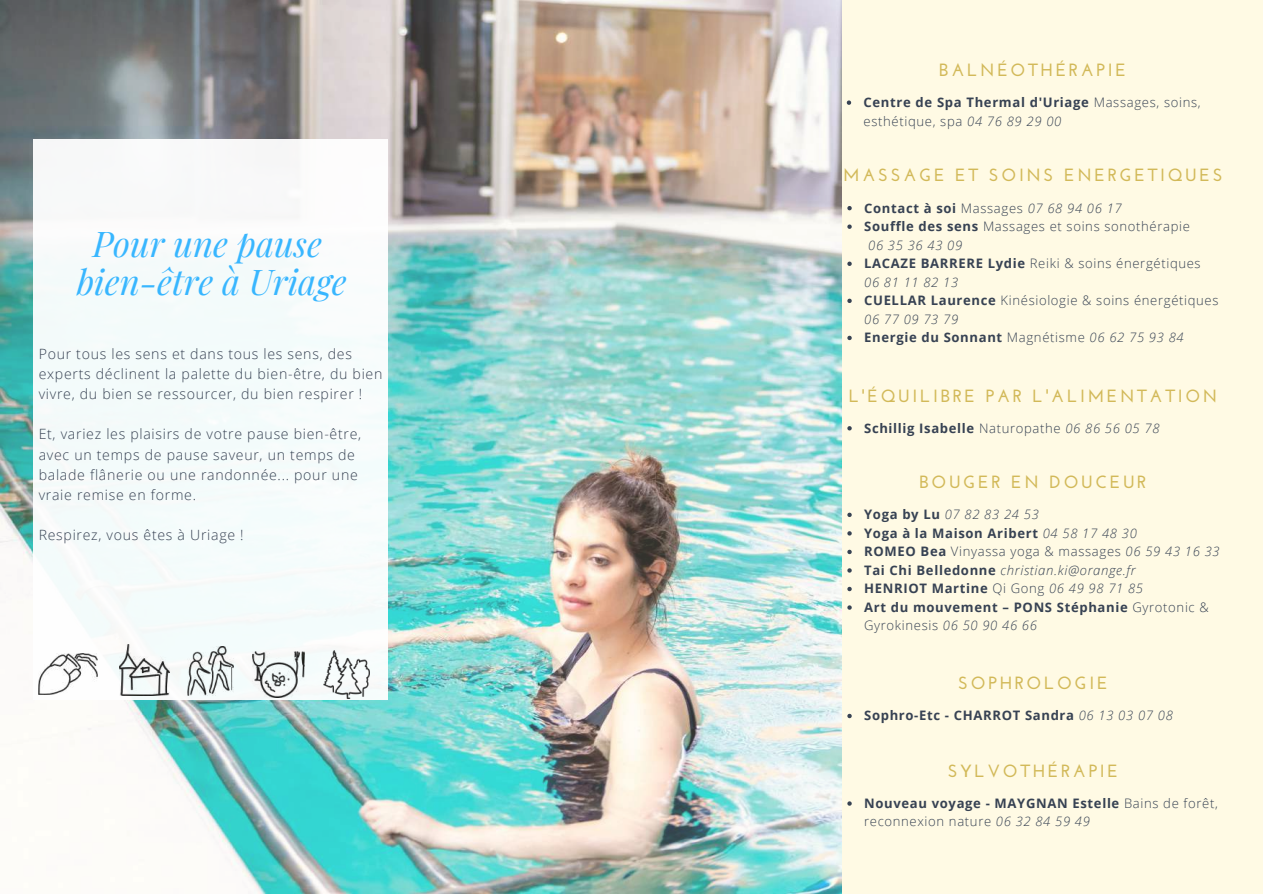
<style>
.page{position:relative;width:1263px;height:894px;background:#fff}
.page>*{position:absolute;margin:0;border:0;box-sizing:border-box;transform-origin:0 0}
.t1{font:italic 34.65px/38.2px "Playfair Display";color:#38b6ff;text-align:center}
.t2{font:700 17.7px "Josefin Sans";letter-spacing:.15em;color:#d2b959}
.t3{font:300 14.1px/20.2px "Open Sans";letter-spacing:.05em;color:#374253}
.t4{font:700 13.05px/18.5px "Open Sans";letter-spacing:.05em;color:#374253}
.t5{font:300 13.05px/18.6px "Open Sans";letter-spacing:.05em;color:#374253}
.t6{font:italic 300 13.05px "Open Sans";letter-spacing:.05em;color:#374253}
.s1{font-weight:700}
.s2{font-style:italic}
.s3{font-weight:300}
.s4{font-weight:300;font-style:italic}
</style>
<div class="page">
<div style="left:0;top:0;width:1263px;height:893px;background:#fffae4"></div>
<img style="left:0;top:0;width:841px;height:893px">
<div style="left:34px;top:140px;width:354px;height:559px;background:#f6fbfb"></div>
<img style="left:39px;top:653px;width:58px;height:41px">
<img style="left:120px;top:644px;width:49px;height:51px">
<img style="left:187px;top:646px;width:47px;height:49px">
<img style="left:252px;top:651px;width:52px;height:46px">
<img style="left:324px;top:650px;width:46px;height:48px">
<svg style="left:847px;top:206px;width:5px;height:4px"></svg>
<svg style="left:847px;top:224px;width:5px;height:5px"></svg>
<svg style="left:847px;top:261px;width:5px;height:5px"></svg>
<svg style="left:847px;top:298px;width:5px;height:5px"></svg>
<svg style="left:847px;top:335px;width:5px;height:5px"></svg>
<svg style="left:847px;top:426px;width:5px;height:4px"></svg>
<svg style="left:847px;top:512px;width:5px;height:5px"></svg>
<svg style="left:847px;top:531px;width:5px;height:4px"></svg>
<svg style="left:847px;top:549px;width:5px;height:5px"></svg>
<svg style="left:847px;top:568px;width:5px;height:4px"></svg>
<svg style="left:847px;top:586px;width:5px;height:5px"></svg>
<svg style="left:847px;top:605px;width:5px;height:4px"></svg>
<svg style="left:847px;top:713px;width:5px;height:5px"></svg>
<svg style="left:847px;top:100px;width:4px;height:5px"></svg>
<svg style="left:847px;top:801px;width:5px;height:4px"></svg>
<h1 class="t1" style="left:77px;top:223px;width:272px">Pour une pause bien-être à Uriage</h1>
<p class="t3" style="left:39px;top:343px;width:345px">Pour tous les sens et dans tous les sens, des experts déclinent la palette du bien-être, du bien vivre, du bien se ressourcer, du bien respirer !</p>
<p class="t3" style="left:39px;top:423px;width:324px">Et, variez les plaisirs de votre pause bien-être, avec un temps de pause saveur, un temps de balade flânerie ou une randonnée... pour une vraie remise en forme.</p>
<p class="t3" style="left:39px;top:524px;width:207px">Respirez, vous êtes à Uriage !</p>
<h2 class="t2" style="left:939px;top:62px;width:188px">BALNÉOTHÉRAPIE</h2>
<p class="t5" style="left:864px;top:93px;width:339px"><span class="s1">Centre de Spa Thermal d'Uriage</span> Massages, soins, esthétique, spa <span class="s2">04 76 89 29 00</span></p>
<h2 class="t2" style="left:843px;top:168px;width:381px">MASSAGE ET SOINS ENERGETIQUES</h2>
<p class="t4" style="left:864px;top:198px;width:259px">Contact à soi <span class="s3">Massages</span> <span class="s4">07 68 94 06 17</span></p>
<p class="t5" style="left:864px;top:217px;width:327px"><span class="s1">Souffle des sens</span> Massages et soins sonothérapie</p>
<p class="t6" style="left:868px;top:235px;width:96px">06 35 36 43 09</p>
<p class="t5" style="left:864px;top:254px;width:338px"><span class="s1">LACAZE BARRERE Lydie</span> Reiki &amp; soins énergétiques</p>
<p class="t6" style="left:864px;top:273px;width:96px">06 81 11 82 13</p>
<p class="t5" style="left:864px;top:291px;width:356px"><span class="s1">CUELLAR Laurence</span> Kinésiologie &amp; soins énergétiques</p>
<p class="t6" style="left:864px;top:310px;width:96px">06 77 09 73 79</p>
<p class="t4" style="left:864px;top:328px;width:321px">Energie du Sonnant <span class="s3">Magnétisme</span> <span class="s4">06 62 75 93 84</span></p>
<h2 class="t2" style="left:849px;top:388px;width:370px">L'ÉQUILIBRE PAR L'ALIMENTATION</h2>
<p class="t4" style="left:864px;top:418px;width:297px">Schillig Isabelle <span class="s3">Naturopathe</span> <span class="s4">06 86 56 05 78</span></p>
<h2 class="t2" style="left:919px;top:474px;width:228px">BOUGER EN DOUCEUR</h2>
<p class="t4" style="left:864px;top:504px;width:357px">Yoga by Lu <span class="s4">07 82 83 24 53<br></span>Yoga à la Maison Aribert <span class="s4">04 58 17 48 30<br></span>ROMEO Bea <span class="s3">Vinyassa yoga &amp; massages</span> <span class="s4">06 59 43 16 33<br></span>Tai Chi Belledonne <span class="s4">christian.ki@orange.fr<br></span>HENRIOT Martine <span class="s3">Qi Gong</span> <span class="s4">06 49 98 71 85<br></span>Art du mouvement – PONS Stéphanie <span class="s3">Gyrotonic &amp; Gyrokinesis</span> <span class="s4">06 50 90 46 66</span></p>
<h2 class="t2" style="left:958px;top:675px;width:151px">SOPHROLOGIE</h2>
<p class="t4" style="left:864px;top:705px;width:310px">Sophro-Etc - CHARROT Sandra <span class="s4">06 13 03 07 08</span></p>
<h2 class="t2" style="left:948px;top:763px;width:172px">SYLVOTHÉRAPIE</h2>
<p class="t5" style="left:864px;top:793px;width:355px"><span class="s1">Nouveau voyage - MAYGNAN Estelle</span> Bains de forêt, reconnexion nature <span class="s2">06 32 84 59 49</span></p>
</div>
